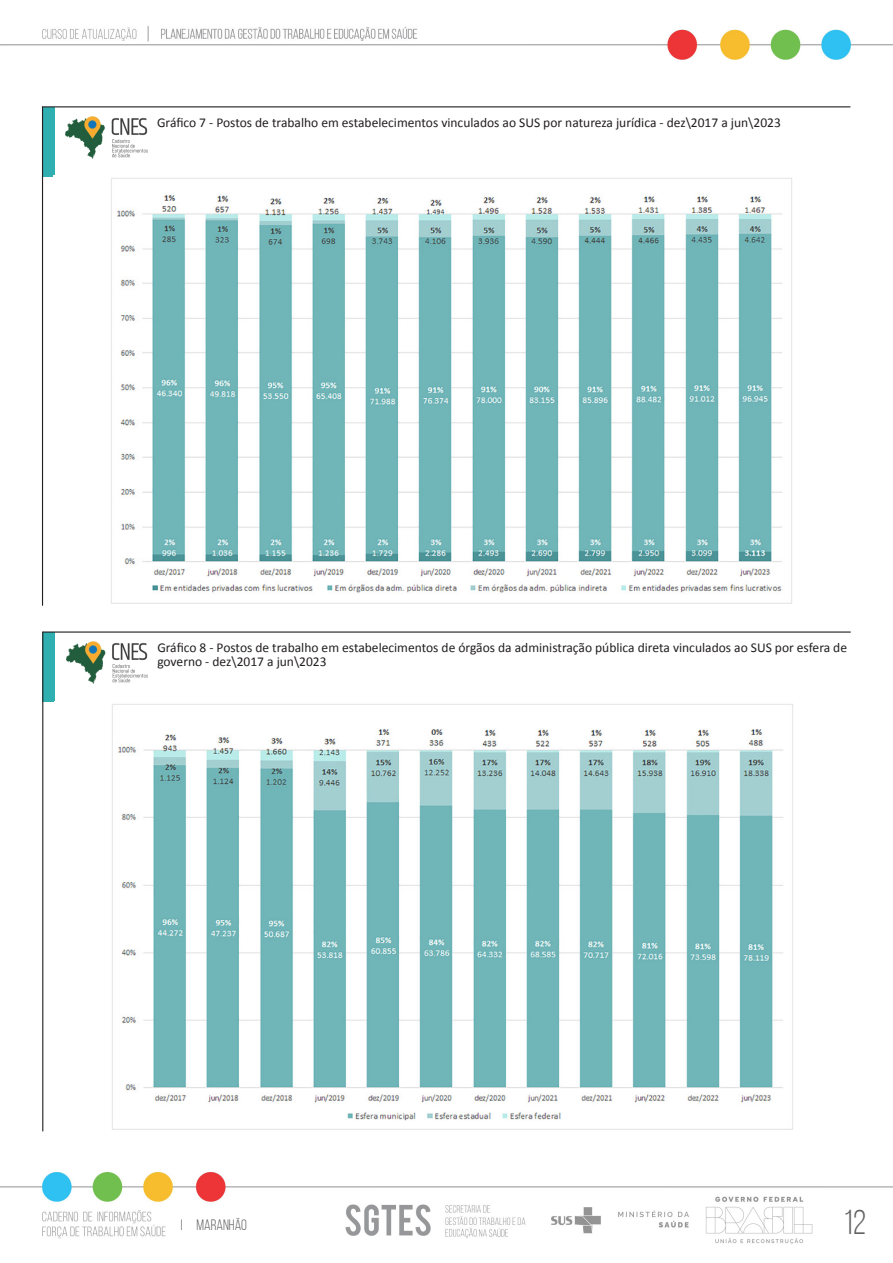
<style>
.page{position:relative;width:893px;height:1263px;background:#fff}
.page>*{position:absolute;margin:0;border:0;box-sizing:border-box;transform-origin:0 0}
.t1{font:34.5px "Bebas Neue";color:#636363}
.t2{font:15px "Bebas Neue";color:#636363}
.t3{font:13.5px/13.5px "Calibri";color:#231f20}
</style>
<div class="page">
<img style="left:0;top:26px;width:893px;height:33px">
<img style="left:0;top:1172px;width:893px;height:73px">
<div style="left:43px;top:107px;width:12px;height:69px;background:#30afb1"></div>
<img style="left:66px;top:117px;width:81px;height:41px">
<hr style="left:43px;top:106px;width:807px;height:1px;background:#231f20">
<hr style="left:42px;top:106px;width:1px;height:500px;background:#231f20">
<div style="left:43px;top:632px;width:12px;height:69px;background:#30afb1"></div>
<img style="left:66px;top:642px;width:82px;height:41px">
<hr style="left:43px;top:631px;width:808px;height:2px;background:#231f20">
<hr style="left:42px;top:631px;width:1px;height:500px;background:#231f20">
<img style="left:111px;top:178px;width:681px;height:426px">
<img style="left:112px;top:704px;width:681px;height:426px">
<p class="t3" style="left:157px;top:115px;width:625px">Gráfico 7 - Postos de trabalho em estabelecimentos vinculados ao SUS por natureza jurídica - dez\2017 a jun\2023</p>
<p class="t3" style="left:157px;top:641px;width:691px">Gráfico 8 - Postos de trabalho em estabelecimentos de órgãos da administração pública direta vinculados ao SUS por esfera de governo - dez\2017 a jun\2023</p>
<p class="t2" style="left:181px;top:1217px;width:68px">I MARANHÃO</p>
<h1 class="t1" style="left:843px;top:1204px;width:24px">12</h1>
</div>
